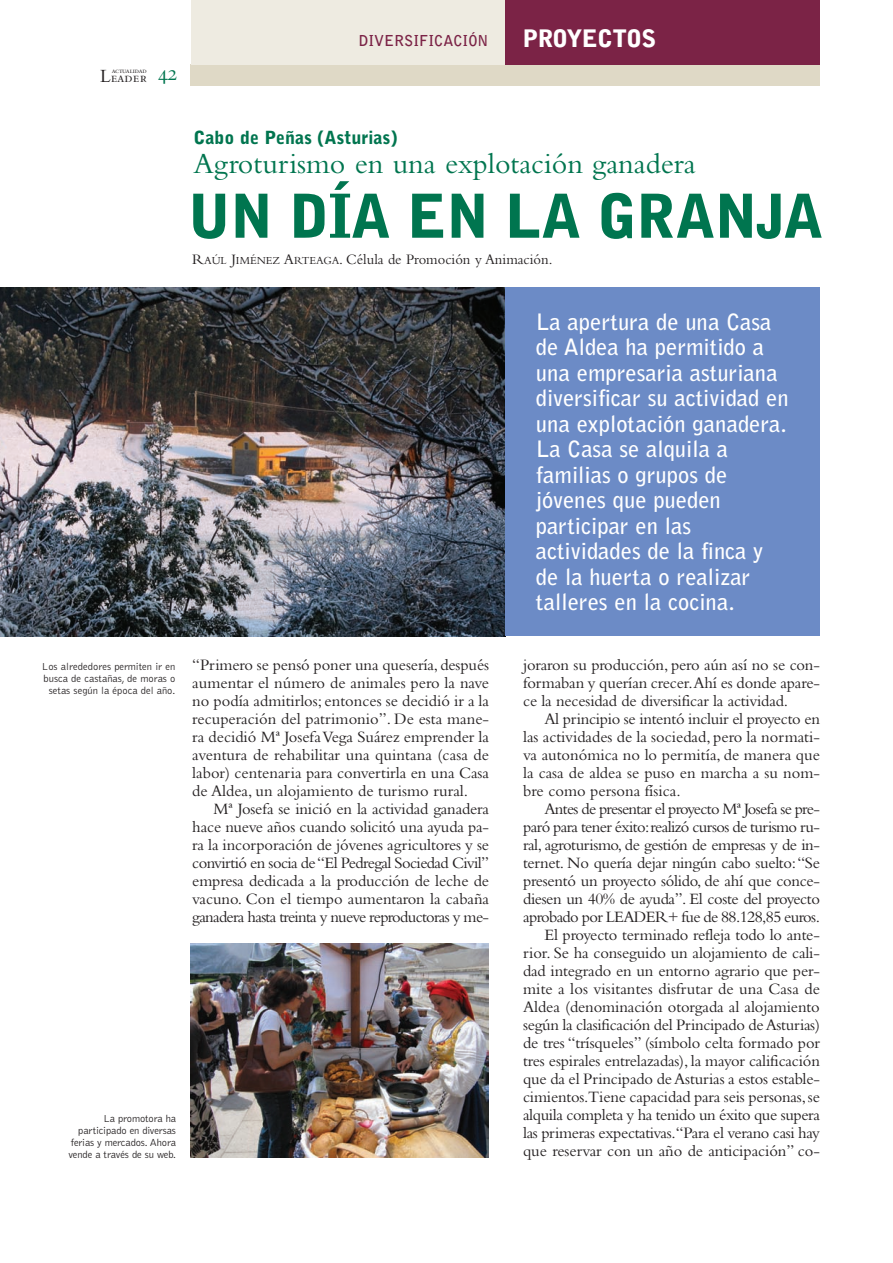
<style>
.page{position:relative;width:893px;height:1263px;background:#fff}
.page>*{position:absolute;margin:0;border:0;box-sizing:border-box;transform-origin:0 0}
.t1{font:900 60px "Bell Gothic";letter-spacing:-.015em;color:#00754f}
.t2{font:30px "Bembo";color:#00754f}
.t3{font:900 24px "Bell Gothic";letter-spacing:-.03em;color:#fff}
.t4{font:700 22.5px/25.5px "Bell Gothic";color:#fff}
.t5{font:22.5px "Bembo SC";color:#00754f}
.t6{font:900 18px "Bell Gothic";color:#00754f}
.t7{font:16.5px "Bembo";letter-spacing:-.01em;color:#231f20}
.t8{font:16.5px "Bembo";letter-spacing:-.035em;color:#231f20}
.t9{font:16.5px "Bembo";letter-spacing:-.04em;color:#231f20}
.t10{font:15px "Bembo";color:#231f20}
.t11{font:700 15px "Bell Gothic";color:#7b2346}
.t12{font:14.25px "Bembo SC";letter-spacing:.015em;color:#231f20}
.t13{font:300 10.5px/12px "Bell Gothic";letter-spacing:-.01em;color:#231f20;text-align:right}
.t14{font:7.5px "Bembo SC";letter-spacing:-.04em;color:#231f20}
.s1{font-size:19.5px}
.s2{font-size:11.25px}
</style>
<div class="page">
<div style="left:191px;top:64px;width:629px;height:22px;background:#dfd9c6"></div>
<div style="left:191px;top:0;width:314px;height:64px;background:#eeebe1"></div>
<div style="left:505px;top:0;width:315px;height:64px;background:#7b2346"></div>
<img style="left:191px;top:943px;width:297px;height:214px">
<img style="left:0;top:287px;width:505px;height:349px">
<div style="left:505px;top:287px;width:315px;height:349px;background:#6c8bc6"></div>
<p class="t14" style="left:112px;top:66px;width:36px">actualidad</p>
<p class="t12" style="left:100px;top:68px;width:48px"><span class="s1">L</span>eader</p>
<p class="t5" style="left:158px;top:59px;width:22px">42</p>
<p class="t11" style="left:358px;top:34px;width:131px">DIVERSIFICACIÓN</p>
<p class="t3" style="left:522px;top:29px;width:135px">PROYECTOS</p>
<p class="t6" style="left:194px;top:130px;width:205px">Cabo de Peñas (Asturias)</p>
<p class="t2" style="left:194px;top:153px;width:504px">Agroturismo en una explotación ganadera</p>
<p class="t1" style="left:188px;top:191px;width:637px">UN DÍA EN LA GRANJA</p>
<p class="t10" style="left:192px;top:255px;width:362px">R<span class="s2">AÚL</span> J<span class="s2">IMÉNEZ</span> A<span class="s2">RTEAGA</span>. Célula de Promoción y Animación.</p>
<p class="t4" style="left:536px;top:310px;width:254px">La apertura de una Casa de Aldea ha permitido a una empresaria asturiana diversificar su actividad en una explotación ganadera.<br>La Casa se alquila a familias o grupos de jóvenes que pueden participar en las actividades de la finca y de la huerta o realizar talleres en la cocina.</p>
<p class="t13" style="left:42px;top:661px;width:135px">Los alrededores permiten ir en busca de castañas, de moras o setas según la época del año.</p>
<p class="t7" style="left:192px;top:659px;width:298px">“Primero se pensó poner una quesería,después</p>
<p class="t7" style="left:192px;top:677px;width:298px">aumentar el número de animales pero la nave</p>
<p class="t7" style="left:192px;top:695px;width:298px">no podía admitirlos; entonces se decidió ir a la</p>
<p class="t7" style="left:192px;top:713px;width:298px">recuperación del patrimonio”. De esta mane-</p>
<p class="t7" style="left:192px;top:731px;width:298px">ra decidió Mª Josefa Vega Suárez emprender la</p>
<p class="t7" style="left:192px;top:749px;width:298px">aventura de rehabilitar una quintana (casa de</p>
<p class="t7" style="left:192px;top:767px;width:298px">labor) centenaria para convertirla en una Casa</p>
<p class="t7" style="left:192px;top:785px;width:277px">de Aldea, un alojamiento de turismo rural.</p>
<p class="t7" style="left:214px;top:803px;width:277px">Mª Josefa se inició en la actividad ganadera</p>
<p class="t7" style="left:192px;top:821px;width:298px">hace nueve años cuando solicitó una ayuda pa-</p>
<p class="t7" style="left:192px;top:839px;width:298px">ra la incorporación de jóvenes agricultores y se</p>
<p class="t8" style="left:192px;top:857px;width:298px">convirtió en socia de “El Pedregal Sociedad Civil”</p>
<p class="t7" style="left:192px;top:875px;width:298px">empresa dedicada a la producción de leche de</p>
<p class="t7" style="left:192px;top:893px;width:298px">vacuno. Con el tiempo aumentaron la cabaña</p>
<p class="t9" style="left:192px;top:911px;width:298px">ganadera hasta treinta y nueve reproductoras y me-</p>
<p class="t13" style="left:68px;top:1112px;width:109px">La promotora ha participado en diversas ferias y mercados. Ahora vende a través de su web.</p>
<p class="t7" style="left:523px;top:659px;width:298px">joraron su producción, pero aún así no se con-</p>
<p class="t7" style="left:523px;top:677px;width:298px">formaban y querían crecer.Ahí es donde apare-</p>
<p class="t7" style="left:523px;top:695px;width:266px">ce la necesidad de diversificar la actividad.</p>
<p class="t7" style="left:544px;top:713px;width:277px">Al principio se intentó incluir el proyecto en</p>
<p class="t7" style="left:523px;top:731px;width:298px">las actividades de la sociedad, pero la normati-</p>
<p class="t7" style="left:523px;top:749px;width:298px">va autonómica no lo permitía, de manera que</p>
<p class="t7" style="left:523px;top:767px;width:298px">la casa de aldea se puso en marcha a su nom-</p>
<p class="t7" style="left:523px;top:785px;width:159px">bre como persona física.</p>
<p class="t9" style="left:544px;top:803px;width:277px">Antes de presentar el proyecto Mª Josefa se pre-</p>
<p class="t8" style="left:523px;top:821px;width:298px">paró para tener éxito:realizó cursos de turismo ru-</p>
<p class="t7" style="left:523px;top:839px;width:298px">ral, agroturismo, de gestión de empresas y de in-</p>
<p class="t7" style="left:523px;top:857px;width:298px">ternet. No quería dejar ningún cabo suelto:“Se</p>
<p class="t7" style="left:523px;top:875px;width:298px">presentó un proyecto sólido, de ahí que conce-</p>
<p class="t7" style="left:523px;top:893px;width:298px">diesen un 40% de ayuda”. El coste del proyecto</p>
<p class="t8" style="left:523px;top:911px;width:298px">aprobado por LEADER+ fue de 88.128,85 euros.</p>
<p class="t7" style="left:544px;top:929px;width:277px">El proyecto terminado refleja todo lo ante-</p>
<p class="t7" style="left:523px;top:947px;width:298px">rior. Se ha conseguido un alojamiento de cali-</p>
<p class="t7" style="left:523px;top:965px;width:298px">dad integrado en un entorno agrario que per-</p>
<p class="t7" style="left:523px;top:983px;width:298px">mite a los visitantes disfrutar de una Casa de</p>
<p class="t7" style="left:523px;top:1001px;width:298px">Aldea (denominación otorgada al alojamiento</p>
<p class="t7" style="left:523px;top:1019px;width:298px">según la clasificación del Principado de Asturias)</p>
<p class="t7" style="left:523px;top:1037px;width:298px">de tres “trísqueles” (símbolo celta formado por</p>
<p class="t7" style="left:523px;top:1055px;width:298px">tres espirales entrelazadas), la mayor calificación</p>
<p class="t7" style="left:523px;top:1073px;width:298px">que da el Principado de Asturias a estos estable-</p>
<p class="t7" style="left:523px;top:1091px;width:298px">cimientos.Tiene capacidad para seis personas,se</p>
<p class="t7" style="left:523px;top:1109px;width:298px">alquila completa y ha tenido un éxito que supera</p>
<p class="t7" style="left:523px;top:1127px;width:298px">las primeras expectativas.“Para el verano casi hay</p>
<p class="t7" style="left:523px;top:1145px;width:298px">que reservar con un año de anticipación” co-</p>
</div>
